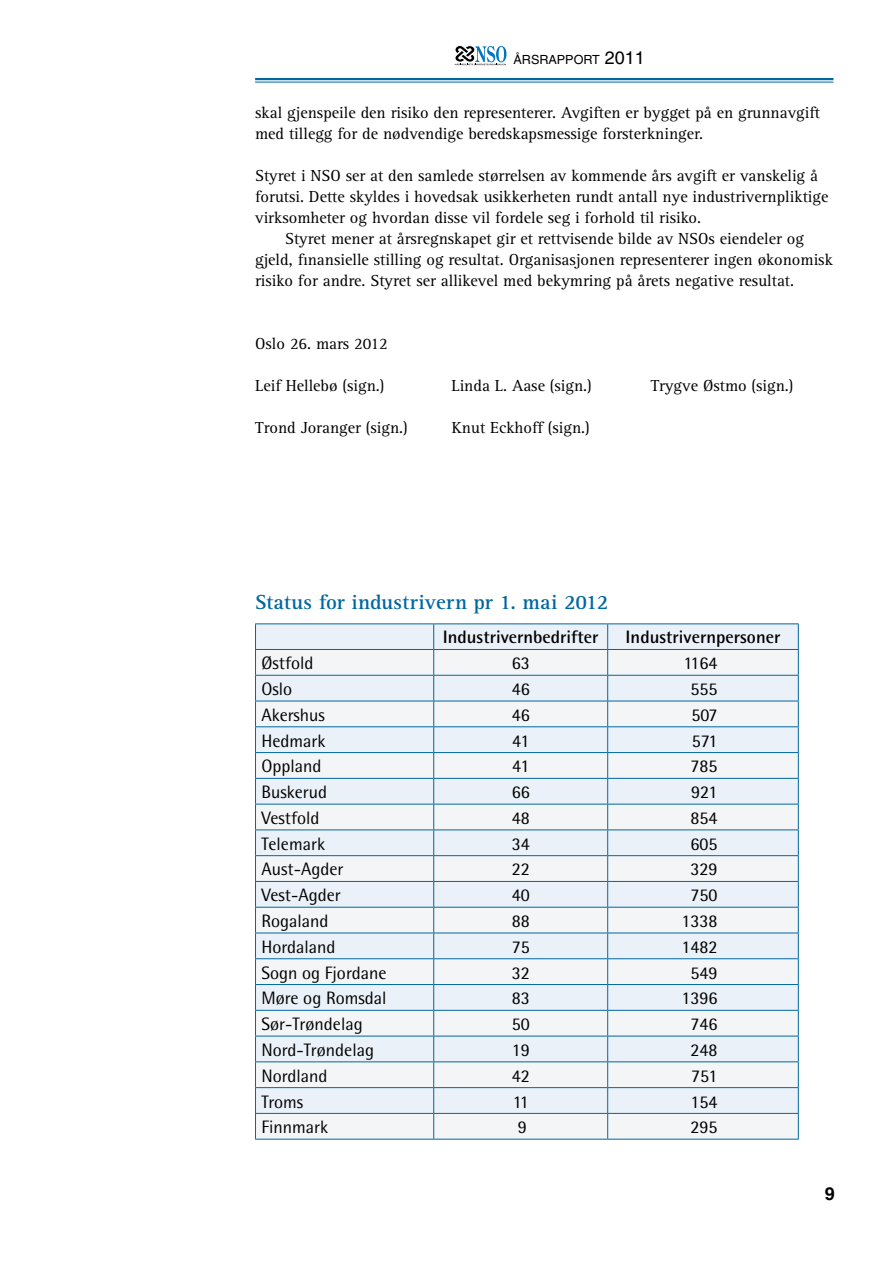
<style>
.page{position:relative;width:893px;height:1263px;background:#fff}
.page>*{position:absolute;margin:0;border:0;box-sizing:border-box;transform-origin:0 0}
.t1{font:700 21px "Rotis Serif";letter-spacing:.005em;color:#0067a1}
.t2{font:18px "Rotis Semi Sans";color:#000}
.t3{font:700 18px "Rotis Semi Sans";color:#000}
.t4{font:700 18px "Helvetica";color:#000}
.t5{font:16.5px/21px "Rotis Serif";color:#000}
.t6{font:12.6px "Helvetica";color:#000}
.s1{font-size:18px}
</style>
<div class="page">
<hr style="left:255px;top:78px;width:578px;height:2px;background:#0067a1">
<hr style="left:255px;top:82px;width:578px;height:1px;background:#0067a1">
<svg style="left:454px;top:45px;width:52px;height:20px"></svg>
<div style="left:256px;top:624px;width:542px;height:25px;background:#ebf1f8"></div>
<div style="left:256px;top:650px;width:542px;height:489px;background:#f0f2f6"></div>
<hr style="left:255px;top:623px;width:179px;height:1px;background:#0067a1">
<hr style="left:434px;top:623px;width:174px;height:1px;background:#0067a1">
<hr style="left:608px;top:623px;width:191px;height:1px;background:#0067a1">
<hr style="left:255px;top:649px;width:179px;height:1px;background:#0067a1">
<hr style="left:434px;top:649px;width:174px;height:1px;background:#0067a1">
<hr style="left:608px;top:649px;width:191px;height:1px;background:#0067a1">
<hr style="left:255px;top:675px;width:179px;height:1px;background:#0067a1">
<hr style="left:434px;top:675px;width:174px;height:1px;background:#0067a1">
<hr style="left:608px;top:675px;width:191px;height:1px;background:#0067a1">
<hr style="left:255px;top:701px;width:179px;height:1px;background:#0067a1">
<hr style="left:434px;top:701px;width:174px;height:1px;background:#0067a1">
<hr style="left:608px;top:701px;width:191px;height:1px;background:#0067a1">
<hr style="left:255px;top:726px;width:179px;height:1px;background:#0067a1">
<hr style="left:434px;top:726px;width:174px;height:1px;background:#0067a1">
<hr style="left:608px;top:726px;width:191px;height:1px;background:#0067a1">
<hr style="left:255px;top:752px;width:179px;height:1px;background:#0067a1">
<hr style="left:434px;top:752px;width:174px;height:1px;background:#0067a1">
<hr style="left:608px;top:752px;width:191px;height:1px;background:#0067a1">
<hr style="left:255px;top:778px;width:179px;height:1px;background:#0067a1">
<hr style="left:434px;top:778px;width:174px;height:1px;background:#0067a1">
<hr style="left:608px;top:778px;width:191px;height:1px;background:#0067a1">
<hr style="left:255px;top:804px;width:179px;height:1px;background:#0067a1">
<hr style="left:434px;top:804px;width:174px;height:1px;background:#0067a1">
<hr style="left:608px;top:804px;width:191px;height:1px;background:#0067a1">
<hr style="left:255px;top:829px;width:179px;height:1px;background:#0067a1">
<hr style="left:434px;top:829px;width:174px;height:1px;background:#0067a1">
<hr style="left:608px;top:829px;width:191px;height:1px;background:#0067a1">
<hr style="left:255px;top:855px;width:179px;height:1px;background:#0067a1">
<hr style="left:434px;top:855px;width:174px;height:1px;background:#0067a1">
<hr style="left:608px;top:855px;width:191px;height:1px;background:#0067a1">
<hr style="left:255px;top:881px;width:179px;height:1px;background:#0067a1">
<hr style="left:434px;top:881px;width:174px;height:1px;background:#0067a1">
<hr style="left:608px;top:881px;width:191px;height:1px;background:#0067a1">
<hr style="left:255px;top:907px;width:179px;height:1px;background:#0067a1">
<hr style="left:434px;top:907px;width:174px;height:1px;background:#0067a1">
<hr style="left:608px;top:907px;width:191px;height:1px;background:#0067a1">
<hr style="left:255px;top:932px;width:179px;height:1px;background:#0067a1">
<hr style="left:434px;top:932px;width:174px;height:1px;background:#0067a1">
<hr style="left:608px;top:932px;width:191px;height:1px;background:#0067a1">
<hr style="left:255px;top:958px;width:179px;height:1px;background:#0067a1">
<hr style="left:434px;top:958px;width:174px;height:1px;background:#0067a1">
<hr style="left:608px;top:958px;width:191px;height:1px;background:#0067a1">
<hr style="left:255px;top:984px;width:179px;height:1px;background:#0067a1">
<hr style="left:434px;top:984px;width:174px;height:1px;background:#0067a1">
<hr style="left:608px;top:984px;width:191px;height:1px;background:#0067a1">
<hr style="left:255px;top:1010px;width:179px;height:1px;background:#0067a1">
<hr style="left:434px;top:1010px;width:174px;height:1px;background:#0067a1">
<hr style="left:608px;top:1010px;width:191px;height:1px;background:#0067a1">
<hr style="left:255px;top:1036px;width:179px;height:1px;background:#0067a1">
<hr style="left:434px;top:1036px;width:174px;height:1px;background:#0067a1">
<hr style="left:608px;top:1036px;width:191px;height:1px;background:#0067a1">
<hr style="left:255px;top:1061px;width:179px;height:1px;background:#0067a1">
<hr style="left:434px;top:1061px;width:174px;height:1px;background:#0067a1">
<hr style="left:608px;top:1061px;width:191px;height:1px;background:#0067a1">
<hr style="left:255px;top:1087px;width:179px;height:1px;background:#0067a1">
<hr style="left:434px;top:1087px;width:174px;height:1px;background:#0067a1">
<hr style="left:608px;top:1087px;width:191px;height:1px;background:#0067a1">
<hr style="left:255px;top:1113px;width:179px;height:1px;background:#0067a1">
<svg style="left:255px;top:624px;width:1px;height:515px"></svg>
<hr style="left:434px;top:1113px;width:174px;height:1px;background:#0067a1">
<svg style="left:433px;top:624px;width:1px;height:515px"></svg>
<hr style="left:608px;top:1113px;width:191px;height:1px;background:#0067a1">
<svg style="left:607px;top:624px;width:1px;height:515px"></svg>
<svg style="left:798px;top:624px;width:1px;height:515px"></svg>
<hr style="left:255px;top:1139px;width:179px;height:1px;background:#0067a1">
<hr style="left:434px;top:1139px;width:174px;height:1px;background:#0067a1">
<hr style="left:608px;top:1139px;width:191px;height:1px;background:#0067a1">
<p class="t6" style="left:513px;top:52px;width:133px">ÅRSRAPPORT <span class="s1">2011</span></p>
<p class="t5" style="left:255px;top:102px;width:566px">skal gjenspeile den risiko den representerer. Avgiften er bygget på en grunnavgift med tillegg for de nødvendige beredskapsmessige forsterkninger.</p>
<p class="t5" style="left:255px;top:165px;width:575px">Styret i NSO ser at den samlede størrelsen av kommende års avgift er vanskelig å forutsi. Dette skyldes i hovedsak usikkerheten rundt antall nye industrivernpliktige virksomheter og hvordan disse vil fordele seg i forhold til risiko.</p>
<p class="t5" style="left:255px;top:228px;width:579px;text-indent:30px">Styret mener at årsregnskapet gir et rettvisende bilde av NSOs eiendeler og gjeld, finansielle stilling og resultat. Organisasjonen representerer ingen økonomisk risiko for andre. Styret ser allikevel med bekymring på årets negative resultat.</p>
<p class="t5" style="left:255px;top:333px;width:134px">Oslo 26. mars 2012</p>
<p class="t5" style="left:255px;top:375px;width:131px">Leif Hellebø (sign.)</p>
<p class="t5" style="left:451px;top:375px;width:142px">Linda L. Aase (sign.)</p>
<p class="t5" style="left:651px;top:375px;width:144px">Trygve Østmo (sign.)</p>
<p class="t5" style="left:255px;top:417px;width:154px">Trond Joranger (sign.)</p>
<p class="t5" style="left:452px;top:417px;width:139px">Knut Eckhoff (sign.)</p>
<p class="t1" style="left:255px;top:590px;width:355px">Status for industrivern pr 1. mai 2012</p>
<p class="t3" style="left:443px;top:626px;width:157px">Industrivernbedrifter</p>
<p class="t3" style="left:626px;top:626px;width:156px">Industrivernpersoner</p>
<p class="t2" style="left:261px;top:652px;width:54px">Østfold</p>
<p class="t2" style="left:512px;top:652px;width:20px">63</p>
<p class="t2" style="left:683px;top:652px;width:36px">1164</p>
<p class="t2" style="left:261px;top:678px;width:32px">Oslo</p>
<p class="t2" style="left:512px;top:678px;width:20px">46</p>
<p class="t2" style="left:690px;top:678px;width:29px">555</p>
<p class="t2" style="left:261px;top:704px;width:65px">Akershus</p>
<p class="t2" style="left:512px;top:704px;width:20px">46</p>
<p class="t2" style="left:691px;top:704px;width:28px">507</p>
<p class="t2" style="left:261px;top:730px;width:66px">Hedmark</p>
<p class="t2" style="left:512px;top:730px;width:19px">41</p>
<p class="t2" style="left:692px;top:730px;width:27px">571</p>
<p class="t2" style="left:261px;top:756px;width:62px">Oppland</p>
<p class="t2" style="left:512px;top:756px;width:19px">41</p>
<p class="t2" style="left:690px;top:756px;width:29px">785</p>
<p class="t2" style="left:261px;top:781px;width:67px">Buskerud</p>
<p class="t2" style="left:512px;top:781px;width:20px">66</p>
<p class="t2" style="left:691px;top:781px;width:28px">921</p>
<p class="t2" style="left:261px;top:807px;width:60px">Vestfold</p>
<p class="t2" style="left:512px;top:807px;width:20px">48</p>
<p class="t2" style="left:690px;top:807px;width:29px">854</p>
<p class="t2" style="left:261px;top:833px;width:65px">Telemark</p>
<p class="t2" style="left:512px;top:833px;width:20px">34</p>
<p class="t2" style="left:690px;top:833px;width:29px">605</p>
<p class="t2" style="left:261px;top:859px;width:84px">Aust-Agder</p>
<p class="t2" style="left:512px;top:859px;width:20px">22</p>
<p class="t2" style="left:690px;top:859px;width:29px">329</p>
<p class="t2" style="left:261px;top:884px;width:81px">Vest-Agder</p>
<p class="t2" style="left:512px;top:884px;width:20px">40</p>
<p class="t2" style="left:690px;top:884px;width:29px">750</p>
<p class="t2" style="left:261px;top:910px;width:69px">Rogaland</p>
<p class="t2" style="left:512px;top:910px;width:20px">88</p>
<p class="t2" style="left:681px;top:910px;width:38px">1338</p>
<p class="t2" style="left:261px;top:936px;width:76px">Hordaland</p>
<p class="t2" style="left:512px;top:936px;width:20px">75</p>
<p class="t2" style="left:681px;top:936px;width:38px">1482</p>
<p class="t2" style="left:261px;top:962px;width:126px">Sogn og Fjordane</p>
<p class="t2" style="left:512px;top:962px;width:20px">32</p>
<p class="t2" style="left:690px;top:962px;width:29px">549</p>
<p class="t2" style="left:261px;top:988px;width:126px">Møre og Romsdal</p>
<p class="t2" style="left:512px;top:988px;width:20px">83</p>
<p class="t2" style="left:681px;top:988px;width:38px">1396</p>
<p class="t2" style="left:261px;top:1013px;width:103px">Sør-Trøndelag</p>
<p class="t2" style="left:512px;top:1013px;width:20px">50</p>
<p class="t2" style="left:690px;top:1013px;width:29px">746</p>
<p class="t2" style="left:261px;top:1039px;width:114px">Nord-Trøndelag</p>
<p class="t2" style="left:512px;top:1039px;width:20px">19</p>
<p class="t2" style="left:690px;top:1039px;width:29px">248</p>
<p class="t2" style="left:261px;top:1065px;width:68px">Nordland</p>
<p class="t2" style="left:512px;top:1065px;width:20px">42</p>
<p class="t2" style="left:691px;top:1065px;width:28px">751</p>
<p class="t2" style="left:261px;top:1091px;width:43px">Troms</p>
<p class="t2" style="left:513px;top:1091px;width:18px">11</p>
<p class="t2" style="left:690px;top:1091px;width:29px">154</p>
<p class="t2" style="left:261px;top:1116px;width:68px">Finnmark</p>
<p class="t2" style="left:518px;top:1116px;width:11px">9</p>
<p class="t2" style="left:690px;top:1116px;width:29px">295</p>
<p class="t4" style="left:825px;top:1183px;width:12px">9</p>
</div>
